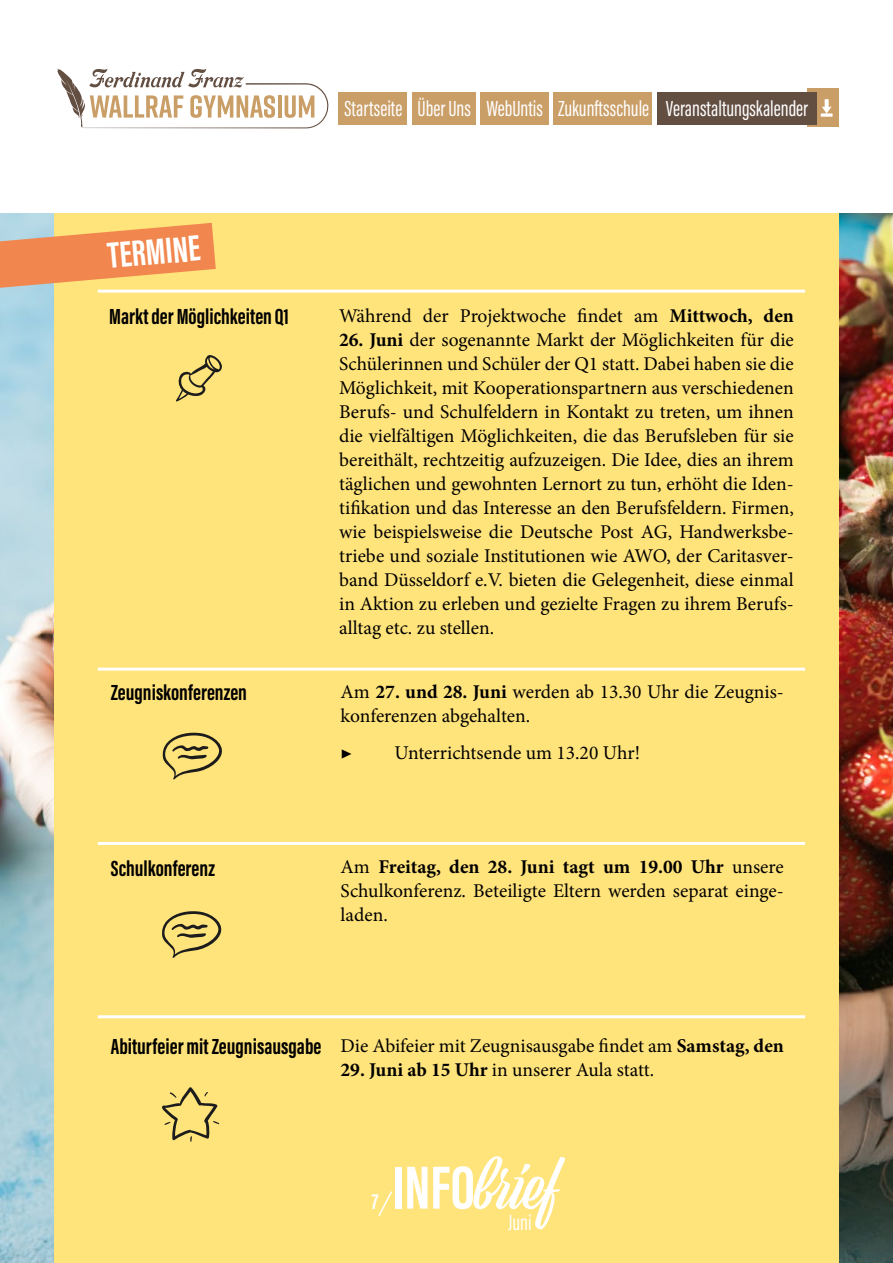
<style>
.page{position:relative;width:893px;height:1263px;background:#fff}
.page>*{position:absolute;margin:0;border:0;box-sizing:border-box;transform-origin:0 0}
.t1{font:62.7px "Viktor Script";color:#fff}
.t2{font:700 37.5px "Acumin Pro Extra Cond";color:#fff}
.t3{font:700 22.5px "Acumin Pro Extra Cond";color:#000}
.t4{font:22.5px "Acumin Pro Extra Cond";color:#fff}
.t5{font:700 22.5px "Acumin Pro Extra Cond";color:#fff}
.t6{font:19.5px/24px "Minion Pro";color:#000;text-align:justify}
.s1{font-weight:700}
.s2{font-family:"Acumin Pro Extra Cond";font-weight:700}
</style>
<div class="page">
<img style="left:0;top:213px;width:893px;height:1050px">
<div style="left:54px;top:208px;width:785px;height:1055px;background:#ffe37b"></div>
<svg style="left:0;top:223px;width:216px;height:65px"></svg>
<div style="left:0;top:0;width:893px;height:213px;background:#fff"></div>
<hr style="left:98px;top:668px;width:707px;height:3px;background:#fff">
<hr style="left:98px;top:842px;width:707px;height:3px;background:#fff">
<hr style="left:98px;top:1015px;width:707px;height:3px;background:#fff">
<hr style="left:98px;top:290px;width:707px;height:3px;background:#fff">
<svg style="left:176px;top:355px;width:46px;height:47px"></svg>
<svg style="left:162px;top:732px;width:60px;height:48px"></svg>
<svg style="left:162px;top:911px;width:60px;height:47px"></svg>
<svg style="left:162px;top:1087px;width:58px;height:55px"></svg>
<svg style="left:378px;top:1191px;width:14px;height:25px"></svg>
<div style="left:808px;top:89px;width:31px;height:38px;background:#ca9e67"></div>
<div style="left:339px;top:92px;width:68px;height:32px;background:#ca9e67"></div>
<div style="left:481px;top:92px;width:68px;height:32px;background:#ca9e67"></div>
<div style="left:657px;top:92px;width:159px;height:32px;background:#634e42"></div>
<div style="left:412px;top:92px;width:64px;height:32px;background:#ca9e67"></div>
<div style="left:553px;top:92px;width:99px;height:32px;background:#ca9e67"></div>
<svg style="left:57px;top:69px;width:271px;height:59px"></svg>
<svg style="left:821px;top:99px;width:12px;height:18px"></svg>
<p class="t4" style="left:344px;top:95px;width:465px">Startseite Über Uns WebUntis Zukunftsschule Veranstaltungskalender</p>
<h2 class="t2" style="left:106px;top:233px;width:94px;rotate:-5deg">TERMINE</h2>
<p class="t3" style="left:109px;top:303px;width:181px">Markt der Möglichkeiten Q1</p>
<p class="t6" style="left:339px;top:304px;width:456px">Während der Projektwoche findet am <span class="s1">Mittwoch, den</span></p>
<p class="t6" style="left:339px;top:328px;width:456px"><span class="s1">26. Juni</span> der sogenannte Markt der Möglichkeiten für die Schülerinnen und Schüler der Q1 statt. Dabei haben sie die Möglichkeit, mit Kooperationspartnern aus verschiedenen Berufs- und Schulfeldern in Kontakt zu treten, um ihnen die vielfältigen Möglichkeiten, die das Berufsleben für sie bereithält, rechtzeitig aufzuzeigen. Die Idee, dies an ihrem täglichen und gewohnten Lernort zu tun, erhöht die Iden&shy;tifikation und das Interesse an den Berufsfeldern. Firmen, wie beispielsweise die Deutsche Post AG, Handwerksbe&shy;triebe und soziale Institutionen wie AWO, der Caritasver&shy;band Düsseldorf e.V. bieten die Gelegenheit, diese einmal in Aktion zu erleben und gezielte Fragen zu ihrem Berufs&shy;alltag etc. zu stellen.</p>
<p class="t3" style="left:111px;top:679px;width:138px">Zeugniskonferenzen</p>
<p class="t6" style="left:341px;top:680px;width:445px">Am <span class="s1">27. und 28. Juni</span> werden ab 13.30 Uhr die Zeugnis&shy;konferenzen abgehalten.</p>
<p class="t6" style="left:341px;top:740px;width:13px">▶</p>
<p class="t6" style="left:395px;top:740px;width:247px">Unterrichtsende um 13.20 Uhr!</p>
<p class="t3" style="left:111px;top:854px;width:106px">Schulkonferenz</p>
<p class="t6" style="left:341px;top:855px;width:445px">Am <span class="s1">Freitag, den 28. Juni tagt um 19.00 Uhr</span> unsere Schulkonferenz. Beteiligte Eltern werden separat einge&shy;laden.</p>
<p class="t3" style="left:111px;top:1033px;width:212px">Abiturfeier mit Zeugnisausgabe</p>
<p class="t6" style="left:341px;top:1034px;width:445px">Die Abifeier mit Zeugnisausgabe findet am <span class="s1">Samstag, den</span></p>
<p class="t6" style="left:341px;top:1058px;width:315px"><span class="s1">29. Juni ab 15 Uhr</span> in unserer Aula statt.</p>
<p class="t5" style="left:372px;top:1188px;width:8px">7</p>
<h1 class="t1" style="left:392px;top:1150px;width:167px"><span class="s2">INFO</span>brief</h1>
<p class="t4" style="left:508px;top:1209px;width:25px">Juni</p>
</div>
